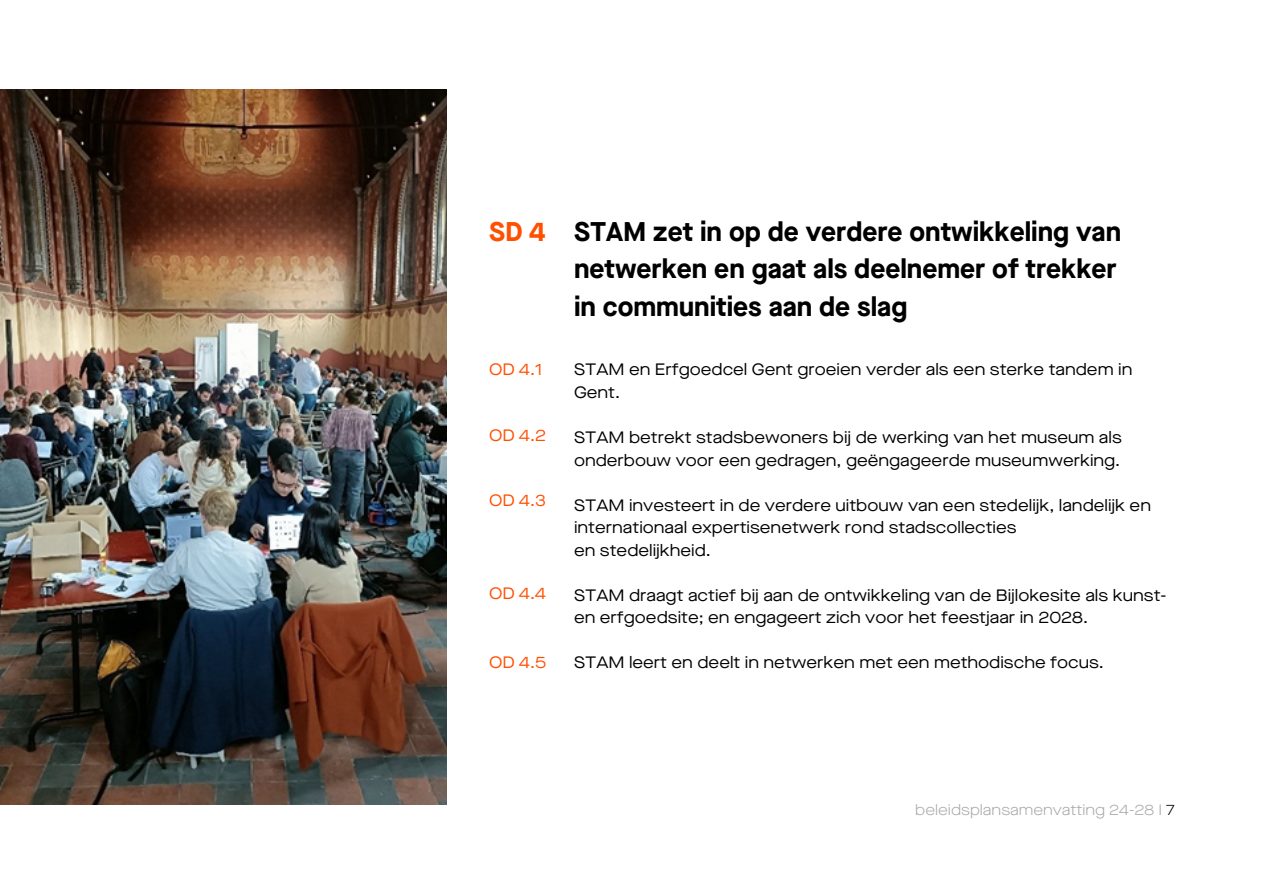
<style>
.page{position:relative;width:1263px;height:894px;background:#fff}
.page>*{position:absolute;margin:0;border:0;box-sizing:border-box;transform-origin:0 0}
.t1{font:700 27px/37.2px "Maison Neue";color:#000}
.t2{font:700 27px "Maison Neue";color:#ff5000}
.t3{font:16.5px/22.5px "Maison Neue Extended";color:#000}
.t4{font:16.5px "Maison Neue Extended";color:#ff5000}
.t5{font:300 15px "Maison Neue Extended";color:#a6a6a6}
.s1{color:#000}
</style>
<div class="page">
<img style="left:0;top:89px;width:446px;height:715px">
<p class="t2" style="left:489px;top:221px;width:58px">SD 4</p>
<p class="t4" style="left:489px;top:362px;width:55px">OD 4.1</p>
<p class="t4" style="left:489px;top:428px;width:59px">OD 4.2</p>
<p class="t4" style="left:489px;top:493px;width:58px">OD 4.3</p>
<p class="t4" style="left:489px;top:586px;width:58px">OD 4.4</p>
<p class="t4" style="left:489px;top:655px;width:59px">OD 4.5</p>
<h1 class="t1" style="left:574px;top:216px;width:549px">STAM zet in op de verdere ontwikkeling van netwerken en gaat als deelnemer of trekker in communities aan de slag</h1>
<h3 class="t3" style="left:574px;top:360px;width:560px">STAM en Erfgoedcel Gent groeien verder als een sterke tandem in<br>Gent.</h3>
<h3 class="t3" style="left:574px;top:427px;width:549px">STAM betrekt stadsbewoners bij de werking van het museum als onderbouw voor een gedragen, geëngageerde museumwerking.</h3>
<h3 class="t3" style="left:574px;top:495px;width:578px">STAM investeert in de verdere uitbouw van een stedelijk, landelijk en internationaal expertisenetwerk rond stadscollecties</h3>
<h3 class="t3" style="left:574px;top:540px;width:138px">en stedelijkheid.</h3>
<h3 class="t3" style="left:574px;top:585px;width:594px">STAM draagt actief bij aan de ontwikkeling van de Bijlokesite als kunst&shy;en erfgoedsite; en engageert zich voor het feestjaar in 2028.</h3>
<h2 class="t3" style="left:574px;top:652px;width:531px">STAM leert en deelt in netwerken met een methodische focus.</h2>
<p class="t5" style="left:915px;top:803px;width:261px">beleidsplansamenvatting 24-28 I <span class="s1">7</span></p>
</div>
